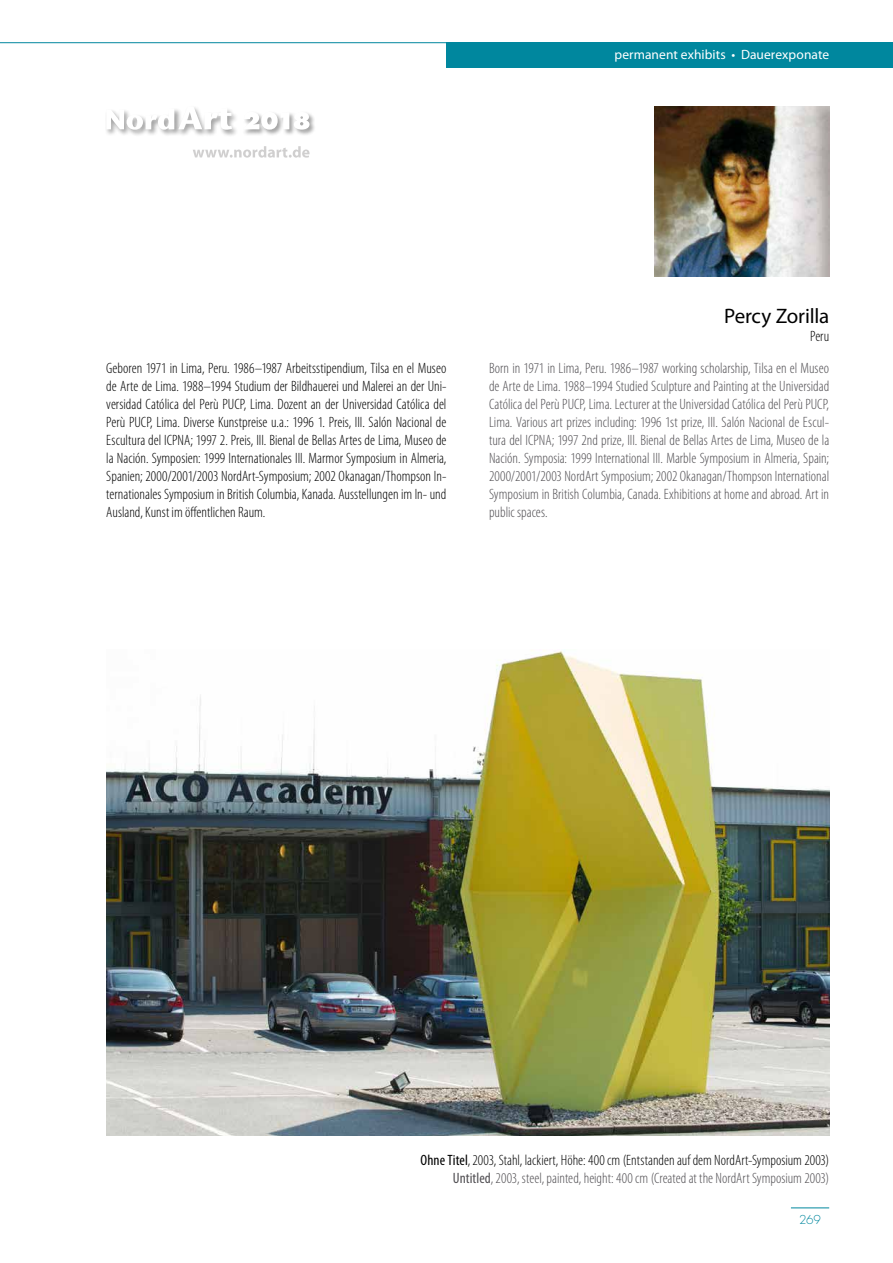
<style>
.page{position:relative;width:893px;height:1263px;background:#fff}
.page>*{position:absolute;margin:0;border:0;box-sizing:border-box;transform-origin:0 0}
.t1{font:21px "Myriad Pro";letter-spacing:-.01em;color:#000}
.t2{font:300 condensed 15px/18px "Myriad Pro";color:#000;text-align:right}
.t3{font:300 condensed 15px/18px "Myriad Pro";color:#514f53;text-align:justify}
.t4{font:13.5px "Myriad Pro";letter-spacing:.005em;color:#fff}
.t5{font:300 12px "Futura Std";color:#00879e}
.s1{font-weight:400}
.s2{font-weight:400;color:#514f53}
.s3{color:#514f53}
</style>
<div class="page">
<div style="left:446px;top:43px;width:447px;height:25px;background:#00879e"></div>
<hr style="left:0;top:42px;width:446px;height:1px;background:#00879e">
<hr style="left:791px;top:1207px;width:38px;height:1px;background:#00879e">
<svg style="left:193px;top:146px;width:117px;height:12px"></svg>
<div style="left:105px;top:107px;width:77px;height:30px;background:#000;opacity:.75"></div>
<div style="left:177px;top:105px;width:62px;height:32px;background:#000;opacity:.75"></div>
<svg style="left:106px;top:106px;width:126px;height:24px"></svg>
<div style="left:242px;top:111px;width:74px;height:25px;background:#000;opacity:.75"></div>
<svg style="left:242px;top:112px;width:68px;height:18px"></svg>
<img style="left:106px;top:650px;width:723px;height:486px">
<img style="left:654px;top:106px;width:175px;height:170px">
<p class="t4" style="left:614px;top:46px;width:216px">permanent exhibits • Dauerexponate</p>
<h1 class="t1" style="left:724px;top:303px;width:107px">Percy Zorilla</h1>
<p class="t2" style="left:810px;top:327px;width:21px">Peru</p>
<p class="t2" style="left:106px;top:359px;width:342px;text-align:justify">Geboren 1971 in Lima, Peru. 1986–1987 Arbeitsstipendium, Tilsa en el Museo de Arte de Lima. 1988–1994 Studium der Bildhauerei und Malerei an der Uni&shy;versidad Católica del Perù PUCP, Lima. Dozent an der Universidad Católica del Perù PUCP, Lima. Diverse Kunstpreise u.a.: 1996 1. Preis, III. Salón Nacional de Escultura del ICPNA; 1997 2. Preis, III. Bienal de Bellas Artes de Lima, Museo de la Nación. Symposien: 1999 Internationales III. Marmor Symposium in Almeria, Spanien; 2000/2001/2003 NordArt-Symposium; 2002 Okanagan/Thompson In&shy;ternationales Symposium in British Columbia, Kanada. Ausstellungen im In- und Ausland, Kunst im öffentlichen Raum.</p>
<p class="t3" style="left:489px;top:359px;width:342px">Born in 1971 in Lima, Peru. 1986–1987 working scholarship, Tilsa en el Museo de Arte de Lima. 1988–1994 Studied Sculpture and Painting at the Universidad Católica del Perù PUCP, Lima. Lecturer at the Universidad Católica del Perù PUCP, Lima. Various art prizes including: 1996 1st prize, III. Salón Nacional de Escul&shy;tura del ICPNA; 1997 2nd prize, III. Bienal de Bellas Artes de Lima, Museo de la Nación. Symposia: 1999 International III. Marble Symposium in Almeria, Spain; 2000/2001/2003 NordArt Symposium; 2002 Okanagan/Thompson International Symposium in British Columbia, Canada. Exhibitions at home and abroad. Art in public spaces.</p>
<p class="t2" style="left:421px;top:1151px;width:410px"><span class="s1">Ohne Titel</span>, 2003, Stahl, lackiert, Höhe: 400 cm (Entstanden auf dem NordArt-Symposium 2003)<br><span class="s2">Untitled</span><span class="s3">, 2003, steel, painted, height: 400 cm (Created at the NordArt Symposium 2003)</span></p>
<p class="t5" style="left:799px;top:1212px;width:23px">269</p>
</div>
